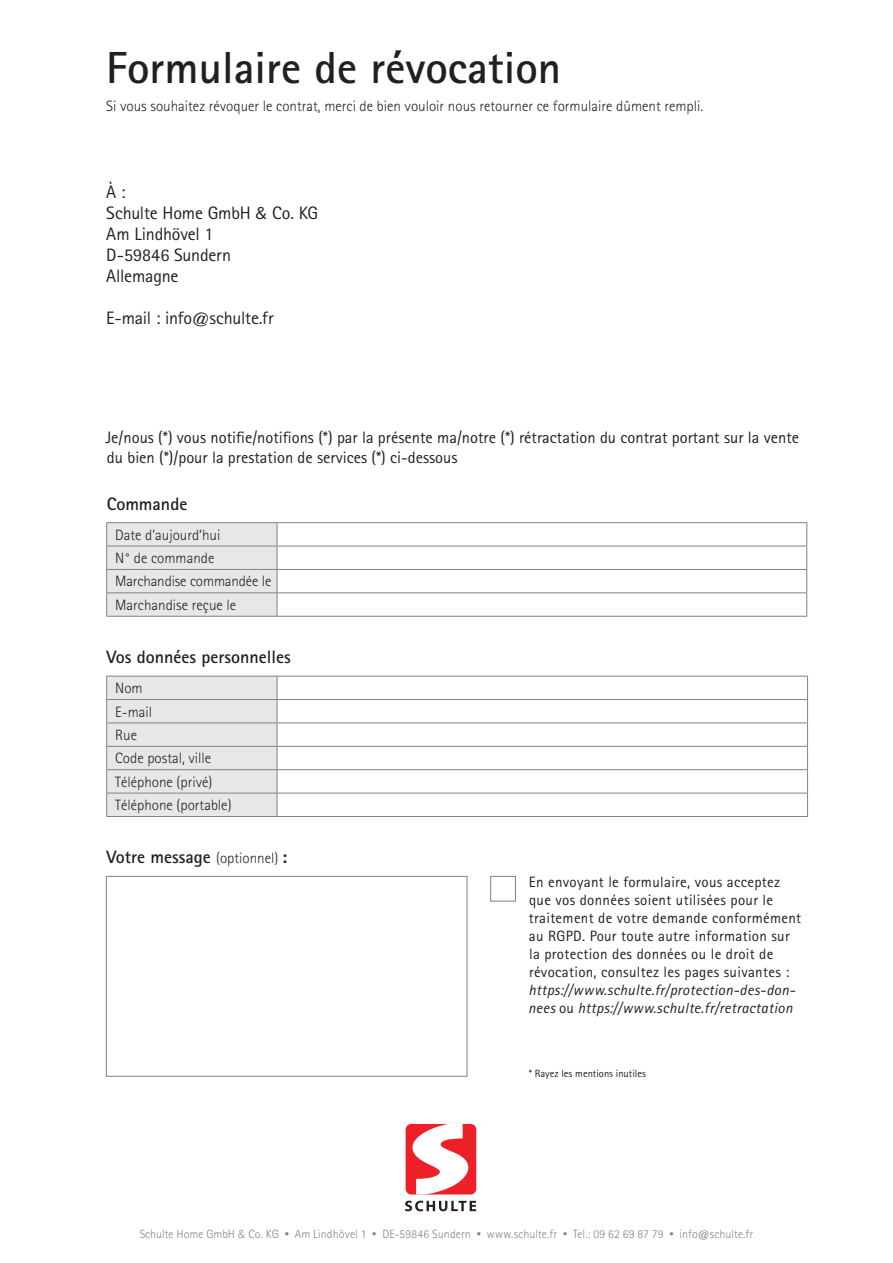
<style>
.page{position:relative;width:893px;height:1263px;background:#fff}
.page>*{position:absolute;margin:0;border:0;box-sizing:border-box;transform-origin:0 0}
.t1{font:700 45px "Rotis Sans Serif Std";color:#231f20}
.t2{font:18px/21px "Rotis Sans Serif Std";letter-spacing:-.01em;color:#231f20}
.t3{font:700 18px "Rotis Sans Serif Std";color:#231f20}
.t4{font:16.5px/19.8px "Rotis Sans Serif Std";color:#231f20}
.t5{font:300 15px/23.4px "Rotis Sans Serif Std";color:#231f20}
.t6{font:15px/18px "Rotis Sans Serif Std";letter-spacing:.02em;color:#231f20}
.t7{font:italic 15px/18px "Rotis Sans Serif Std";letter-spacing:.02em;color:#231f20}
.t8{font:300 12px "Rotis Sans Serif Std";letter-spacing:.005em;color:#808285}
.t9{font:10.5px "Rotis Sans Serif Std";color:#231f20}
.s1{font-family:"Casto"}
.s2{font-weight:300;font-size:15px}
.s3{font-style:normal}
.s4{font-size:9px}
</style>
<div class="page">
<div style="left:406px;top:1124px;width:70px;height:70px;background:#ee2027;border-radius:6px"></div>
<svg style="left:412px;top:1124px;width:56px;height:70px"></svg>
<svg style="left:405px;top:1201px;width:71px;height:10px"></svg>
<svg style="left:278px;top:523px;width:528px;height:93px"></svg>
<hr style="left:106px;top:522px;width:171px;height:1px;background:#808285">
<hr style="left:277px;top:522px;width:530px;height:1px;background:#808285">
<hr style="left:277px;top:546px;width:530px;height:1px;background:#808285">
<hr style="left:277px;top:569px;width:530px;height:1px;background:#808285">
<hr style="left:277px;top:592px;width:530px;height:1px;background:#808285">
<svg style="left:106px;top:523px;width:172px;height:93px;background:#e1e2e4"></svg>
<svg style="left:806px;top:523px;width:1px;height:93px"></svg>
<hr style="left:106px;top:616px;width:171px;height:1px;background:#808285">
<hr style="left:277px;top:616px;width:530px;height:1px;background:#808285">
<svg style="left:278px;top:723px;width:529px;height:70px"></svg>
<hr style="left:277px;top:676px;width:531px;height:1px;background:#808285">
<hr style="left:277px;top:699px;width:531px;height:1px;background:#808285">
<hr style="left:277px;top:722px;width:531px;height:1px;background:#808285">
<hr style="left:277px;top:746px;width:531px;height:1px;background:#808285">
<hr style="left:277px;top:769px;width:531px;height:1px;background:#808285">
<hr style="left:277px;top:793px;width:531px;height:1px;background:#808285">
<svg style="left:106px;top:676px;width:172px;height:140px;background:#e0e1e3"></svg>
<svg style="left:807px;top:676px;width:1px;height:140px"></svg>
<hr style="left:106px;top:816px;width:171px;height:1px;background:#808285">
<hr style="left:277px;top:816px;width:531px;height:1px;background:#808285">
<div style="left:106px;top:876px;width:361px;height:201px;border:1px solid #808285"></div>
<div style="left:490px;top:876px;width:26px;height:25px;border:1px solid #808285"></div>
<h1 class="t1" style="left:106px;top:39px;width:456px">Formulaire de révocation</h1>
<p class="t5" style="left:106px;top:94px;width:598px">Si vous souhaitez révoquer le contrat, merci de bien vouloir nous retourner ce formulaire dûment rempli.</p>
<p class="t2" style="left:106px;top:181px;width:213px">À :<br>Schulte Home GmbH <span class="s1">&amp;</span> Co. KG<br>Am Lindhövel 1<br>D-59846 Sundern<br>Allemagne</p>
<p class="t2" style="left:106px;top:307px;width:169px">E-mail : info@schulte.fr</p>
<p class="t4" style="left:105px;top:428px;width:695px">Je/nous (*) vous notifie/notifions (*) par la présente ma/notre (*) rétractation du contrat portant sur la vente du bien (*)/pour la prestation de services (*) ci-dessous</p>
<p class="t3" style="left:107px;top:492px;width:82px">Commande</p>
<p class="t5" style="left:115px;top:523px;width:158px">Date d’aujourd‘hui<br>N° de commande<br>Marchandise commandée le<br>Marchandise reçue le</p>
<p class="t3" style="left:106px;top:645px;width:186px">Vos données personnelles</p>
<p class="t5" style="left:115px;top:676px;width:118px">Nom<br>E-mail<br>Rue<br>Code postal, ville<br>Téléphone (privé)<br>Téléphone (portable)</p>
<p class="t3" style="left:106px;top:846px;width:182px">Votre message <span class="s2">(optionnel)</span> :</p>
<p class="t6" style="left:529px;top:872px;width:274px">En envoyant le formulaire, vous acceptez que vos données soient utilisées pour le traitement de votre demande conformément au RGPD. Pour toute autre information sur la protection des données ou le droit de révocation, consultez les pages suivantes :</p>
<p class="t7" style="left:528px;top:981px;width:269px">https://www.schulte.fr/protection-des-don&shy;nees <span class="s3">ou</span> https://www.schulte.fr/retractation</p>
<p class="t9" style="left:529px;top:1067px;width:119px">* Rayez les mentions inutiles</p>
<p class="t8" style="left:140px;top:1227px;width:615px">Schulte Home GmbH <span class="s1">&amp;</span> Co. KG <span class="s4">•</span> Am Lindhövel 1 <span class="s4">•</span> DE-59846 Sundern <span class="s4">•</span> www.schulte.fr <span class="s4">•</span> Tel.: 09 62 69 87 79 <span class="s4">•</span> info@schulte.fr</p>
</div>
